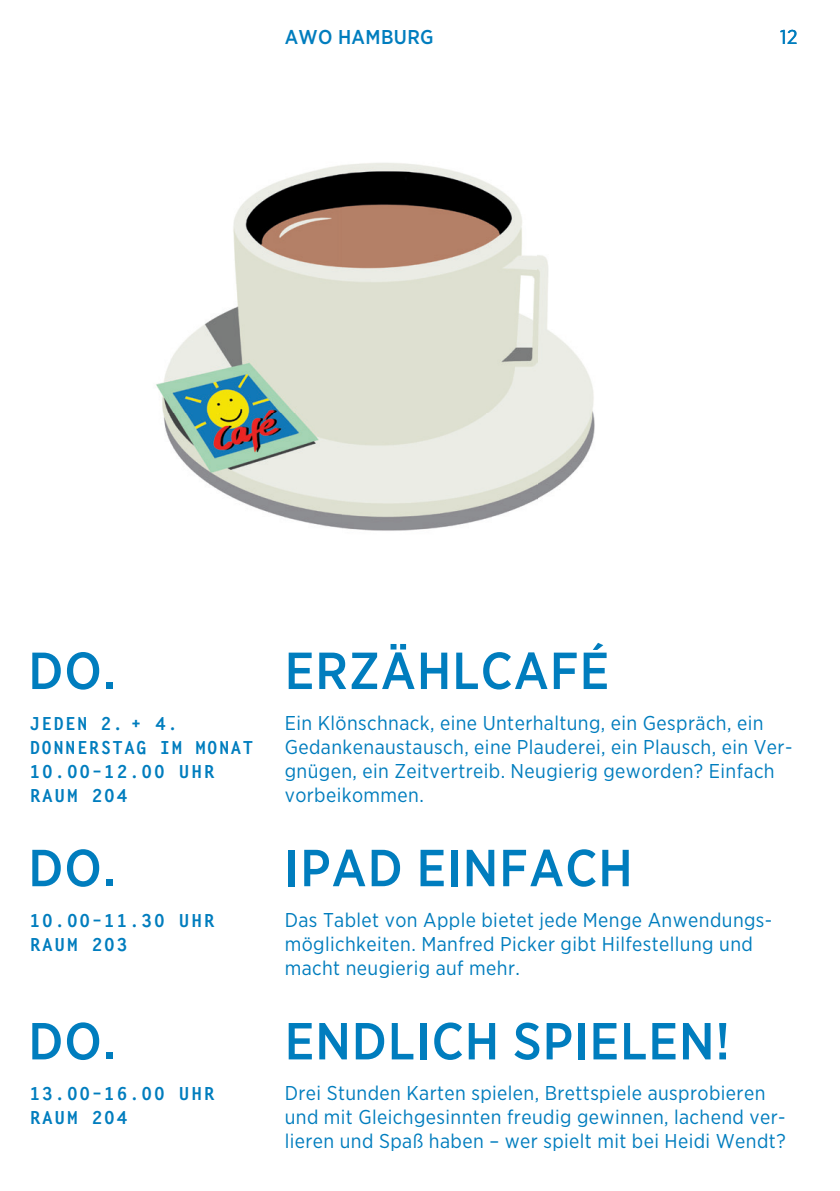
<style>
.page{position:relative;width:840px;height:1191px;background:#fff}
.page>*{position:absolute;margin:0;border:0;box-sizing:border-box;transform-origin:0 0}
.t1{font:500 52px "Gotham Narrow";letter-spacing:.02em;color:#007dbe}
.t2{font:20px/24px "Gotham Narrow";letter-spacing:.02em;color:#007dbe}
.t3{font:500 20px "Gotham Narrow";letter-spacing:.02em;color:#007dbe}
.t4{font:18px/24px "Koerberhaus";letter-spacing:-.07em;color:#007dbe}
.t5{font:18px/24px "Koerberhaus";letter-spacing:-.05em;color:#007dbe}
</style>
<div class="page">
<img style="left:156px;top:163px;width:439px;height:368px">
<p class="t3" style="left:284px;top:25px;width:150px">AWO HAMBURG</p>
<p class="t2" style="left:779px;top:25px;width:19px">12</p>
<h1 class="t1" style="left:28px;top:638px;width:89px">DO.</h1>
<p class="t4" style="left:28px;top:711px;width:227px">JEDEN 2. + 4.<br>DONNERSTAG IM MONAT<br>10.00–12.00 UHR<br>RAUM 204</p>
<h1 class="t1" style="left:28px;top:835px;width:89px">DO.</h1>
<p class="t5" style="left:28px;top:908px;width:189px">10.00–11.30 UHR<br>RAUM 203</p>
<h1 class="t1" style="left:28px;top:1008px;width:89px">DO.</h1>
<p class="t5" style="left:28px;top:1081px;width:189px">13.00–16.00 UHR<br>RAUM 204</p>
<h1 class="t1" style="left:284px;top:638px;width:326px">ERZÄHLCAFÉ</h1>
<p class="t2" style="left:284px;top:710px;width:509px">Ein Klönschnack, eine Unterhaltung, ein Gespräch, ein Gedankenaustausch, eine Plauderei, ein Plausch, ein Ver&shy;gnügen, ein Zeitvertreib. Neugierig geworden? Einfach vorbeikommen.</p>
<h1 class="t1" style="left:284px;top:835px;width:349px">IPAD EINFACH</h1>
<p class="t2" style="left:284px;top:907px;width:489px">Das Tablet von Apple bietet jede Menge Anwendungs&shy;möglichkeiten. Manfred Picker gibt Hilfestellung und macht neugierig auf mehr.</p>
<h1 class="t1" style="left:284px;top:1008px;width:446px">ENDLICH SPIELEN!</h1>
<p class="t2" style="left:284px;top:1081px;width:502px">Drei Stunden Karten spielen, Brettspiele ausprobieren und mit Gleichgesinnten freudig gewinnen, lachend ver&shy;lieren und Spaß haben – wer spielt mit bei Heidi Wendt?</p>
</div>
